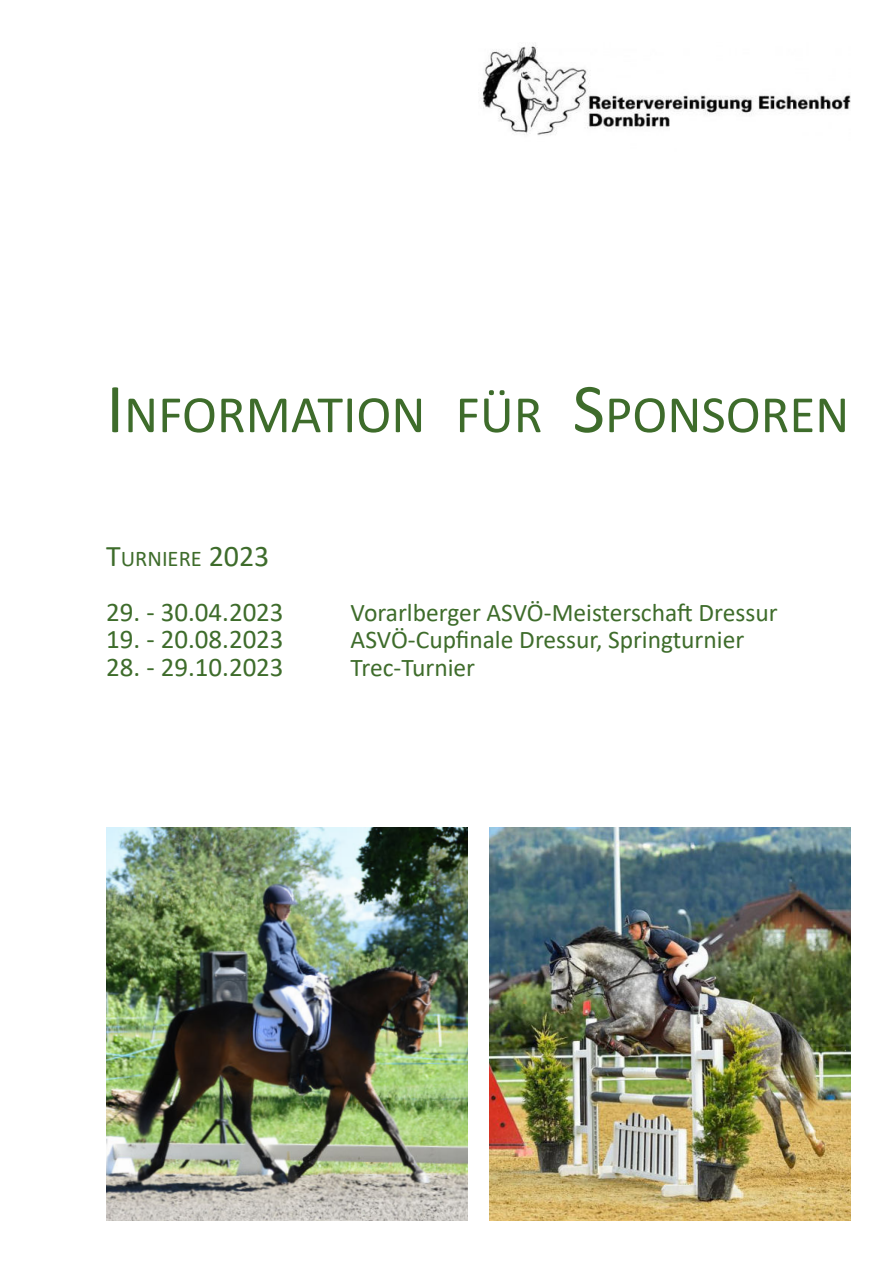
<style>
.page{position:relative;width:893px;height:1263px;background:#fff}
.page>*{position:absolute;margin:0;border:0;box-sizing:border-box;transform-origin:0 0}
.t1{font:52.8px "Calibri";color:#3e6c2b}
.t2{font:27px "Calibri";color:#3e6c2b}
.t3{font:25.5px/27.6px "Calibri";color:#3e6c2b}
.t4{font:22.5px "Calibri";color:#3e6c2b}
.s1{font-size:70.5px}
.s2{font-size:30px}
</style>
<div class="page">
<img style="left:482px;top:43px;width:368px;height:92px">
<img style="left:106px;top:828px;width:362px;height:392px">
<img style="left:489px;top:828px;width:361px;height:392px">
<h1 class="t1" style="left:106px;top:378px;width:744px"><span class="s1">I</span>NFORMATION FÜR <span class="s1">S</span>PONSOREN</h1>
<p class="t4" style="left:106px;top:542px;width:165px"><span class="s2">T</span>URNIERE <span class="s2">2023</span></p>
<p class="t2" style="left:106px;top:593px;width:179px">29. ‐ 30.04.2023</p>
<p class="t2" style="left:106px;top:621px;width:179px">19. ‐ 20.08.2023</p>
<p class="t2" style="left:106px;top:648px;width:179px">28. ‐ 29.10.2023</p>
<p class="t3" style="left:351px;top:598px;width:428px">Vorarlberger ASVÖ‐Meisterscha昀琀 Dressur<br>ASVÖ‐Cupfinale Dressur, Springturnier<br>Trec‐Turnier</p>
</div>
